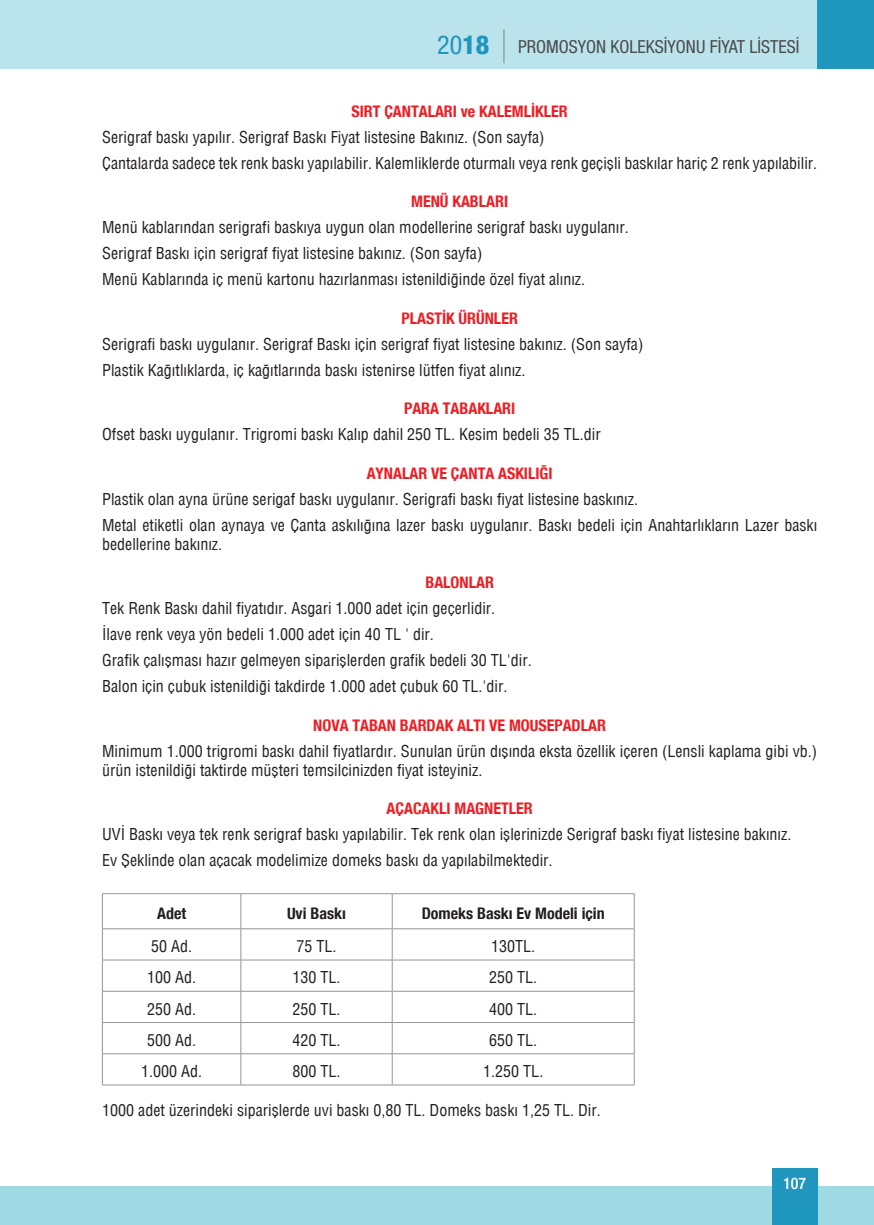
<style>
.page{position:relative;width:874px;height:1225px;background:#fff}
.page>*{position:absolute;margin:0;border:0;box-sizing:border-box;transform-origin:0 0}
.t1{font:condensed 18px "Helvetica Neue LT Pro";color:#4b4c4d}
.t2{font:16px/19.2px "Helvetica PCT";color:#231f20}
.t3{font:16px "Helvetica BCT Italic";color:#ee1d23}
.t4{font:16px "Helvetica BCT Italic";color:#231f20}
.t5{font:500 condensed 16px "Helvetica Neue LT Pro";color:#fff}
.s1{font-size:26px;color:#1f96be}
.s2{font-weight:800;font-size:26px;color:#1f96be}
</style>
<div class="page">
<div style="left:0;top:1186px;width:873px;height:39px;background:#a0dae4"></div>
<div style="left:771px;top:1168px;width:45px;height:57px;background:#1f96be"></div>
<div style="left:0;top:0;width:873px;height:68px;background:#bbe3eb"></div>
<div style="left:816px;top:0;width:57px;height:68px;background:#1f96be"></div>
<hr style="left:503px;top:29px;width:1px;height:34px;background:#808285">
<hr style="left:102px;top:893px;width:139px;height:1px;background:#939598">
<hr style="left:102px;top:894px;width:1px;height:34px;background:#939598">
<hr style="left:241px;top:893px;width:151px;height:1px;background:#939598">
<hr style="left:240px;top:894px;width:1px;height:34px;background:#939598">
<hr style="left:392px;top:893px;width:242px;height:1px;background:#939598">
<hr style="left:391px;top:894px;width:1px;height:34px;background:#939598">
<hr style="left:633px;top:894px;width:1px;height:34px;background:#939598">
<hr style="left:102px;top:928px;width:139px;height:1px;background:#939598">
<hr style="left:102px;top:929px;width:1px;height:30px;background:#939598">
<hr style="left:241px;top:928px;width:151px;height:1px;background:#939598">
<hr style="left:240px;top:929px;width:1px;height:30px;background:#939598">
<hr style="left:392px;top:928px;width:242px;height:1px;background:#939598">
<hr style="left:391px;top:929px;width:1px;height:30px;background:#939598">
<hr style="left:633px;top:929px;width:1px;height:30px;background:#939598">
<hr style="left:102px;top:959px;width:139px;height:1px;background:#939598">
<hr style="left:102px;top:960px;width:1px;height:31px;background:#939598">
<hr style="left:241px;top:959px;width:151px;height:1px;background:#939598">
<hr style="left:240px;top:960px;width:1px;height:31px;background:#939598">
<hr style="left:392px;top:959px;width:242px;height:1px;background:#939598">
<hr style="left:391px;top:960px;width:1px;height:31px;background:#939598">
<hr style="left:633px;top:960px;width:1px;height:31px;background:#939598">
<hr style="left:102px;top:991px;width:139px;height:1px;background:#939598">
<hr style="left:102px;top:991px;width:1px;height:31px;background:#939598">
<hr style="left:241px;top:991px;width:151px;height:1px;background:#939598">
<hr style="left:240px;top:991px;width:1px;height:31px;background:#939598">
<hr style="left:392px;top:991px;width:242px;height:1px;background:#939598">
<hr style="left:391px;top:991px;width:1px;height:31px;background:#939598">
<hr style="left:633px;top:991px;width:1px;height:31px;background:#939598">
<hr style="left:102px;top:1022px;width:139px;height:1px;background:#939598">
<hr style="left:102px;top:1022px;width:1px;height:31px;background:#939598">
<hr style="left:241px;top:1022px;width:151px;height:1px;background:#939598">
<hr style="left:240px;top:1022px;width:1px;height:31px;background:#939598">
<hr style="left:392px;top:1022px;width:242px;height:1px;background:#939598">
<hr style="left:391px;top:1022px;width:1px;height:31px;background:#939598">
<hr style="left:633px;top:1022px;width:1px;height:31px;background:#939598">
<hr style="left:102px;top:1053px;width:139px;height:1px;background:#939598">
<hr style="left:102px;top:1054px;width:1px;height:30px;background:#939598">
<hr style="left:241px;top:1053px;width:151px;height:1px;background:#939598">
<hr style="left:240px;top:1054px;width:1px;height:30px;background:#939598">
<hr style="left:392px;top:1053px;width:242px;height:1px;background:#939598">
<hr style="left:391px;top:1054px;width:1px;height:30px;background:#939598">
<hr style="left:633px;top:1054px;width:1px;height:30px;background:#939598">
<hr style="left:102px;top:1084px;width:139px;height:1px;background:#939598">
<hr style="left:241px;top:1084px;width:151px;height:1px;background:#939598">
<hr style="left:392px;top:1084px;width:242px;height:1px;background:#939598">
<p class="t1" style="left:437px;top:36px;width:363px"><span class="s1">20</span><span class="s2">18</span> PROMOSYON KOLEKSİYONU FİYAT LİSTESİ</p>
<p class="t3" style="left:351px;top:101px;width:218px">SIRT ÇANTALARI ve KALEMLİKLER</p>
<p class="t2" style="left:102px;top:127px;width:444px">Serigraf baskı yapılır. Serigraf Baskı Fiyat listesine Bakınız. (Son sayfa)</p>
<p class="t2" style="left:102px;top:153px;width:716px">Çantalarda sadece tek renk baskı yapılabilir. Kalemliklerde oturmalı veya renk geçişli baskılar hariç 2 renk yapılabilir.</p>
<p class="t3" style="left:411px;top:192px;width:98px">MENÜ KABLARI</p>
<p class="t2" style="left:102px;top:218px;width:527px">Menü kablarından serigrafi baskıya uygun olan modellerine serigraf baskı uygulanır.</p>
<p class="t2" style="left:102px;top:244px;width:381px">Serigraf Baskı için serigraf fiyat listesine bakınız. (Son sayfa)</p>
<p class="t2" style="left:102px;top:270px;width:484px">Menü Kablarında iç menü kartonu hazırlanması istenildiğinde özel fiyat alınız.</p>
<p class="t3" style="left:401px;top:308px;width:118px">PLASTİK ÜRÜNLER</p>
<p class="t2" style="left:102px;top:334px;width:542px">Serigrafi baskı uygulanır. Serigraf Baskı için serigraf fiyat listesine bakınız. (Son sayfa)</p>
<p class="t2" style="left:102px;top:360px;width:424px">Plastik Kağıtlıklarda, iç kağıtlarında baskı istenirse lütfen fiyat alınız.</p>
<p class="t3" style="left:404px;top:399px;width:113px">PARA TABAKLARI</p>
<p class="t2" style="left:102px;top:425px;width:500px">Ofset baskı uygulanır. Trigromi baskı Kalıp dahil 250 TL. Kesim bedeli 35 TL.dir</p>
<p class="t3" style="left:366px;top:463px;width:187px">AYNALAR VE ÇANTA ASKILIĞI</p>
<p class="t2" style="left:102px;top:489px;width:537px">Plastik olan ayna ürüne serigaf baskı uygulanır. Serigrafi baskı fiyat listesine baskınız.</p>
<p class="t2" style="left:102px;top:515px;width:716px">Metal etiketli olan aynaya ve Çanta askılığına lazer baskı uygulanır. Baskı bedeli için Anahtarlıkların Lazer baskı bedellerine bakınız.</p>
<p class="t3" style="left:425px;top:573px;width:70px">BALONLAR</p>
<p class="t2" style="left:102px;top:599px;width:394px">Tek Renk Baskı dahil fiyatıdır. Asgari 1.000 adet için geçerlidir.</p>
<p class="t2" style="left:102px;top:625px;width:333px">İlave renk veya yön bedeli 1.000 adet için 40 TL ' dir.</p>
<p class="t2" style="left:102px;top:651px;width:431px">Grafik çalışması hazır gelmeyen siparişlerden grafik bedeli 30 TL'dir.</p>
<p class="t2" style="left:102px;top:677px;width:406px">Balon için çubuk istenildiği takdirde 1.000 adet çubuk 60 TL.'dir.</p>
<p class="t3" style="left:313px;top:715px;width:294px">NOVA TABAN BARDAK ALTI VE MOUSEPADLAR</p>
<p class="t2" style="left:102px;top:741px;width:716px">Minimum 1.000 trigromi baskı dahil fiyatlardır. Sunulan ürün dışında eksta özellik içeren (Lensli kaplama gibi vb.) ürün istenildiği taktirde müşteri temsilcinizden fiyat isteyiniz.</p>
<p class="t3" style="left:386px;top:799px;width:148px">AÇACAKLI MAGNETLER</p>
<p class="t2" style="left:102px;top:825px;width:690px">UVİ Baskı veya tek renk serigraf baskı yapılabilir. Tek renk olan işlerinizde Serigraf baskı fiyat listesine bakınız.</p>
<p class="t2" style="left:102px;top:851px;width:452px">Ev Şeklinde olan açacak modelimize domeks baskı da yapılabilmektedir.</p>
<p class="t4" style="left:157px;top:903px;width:31px">Adet</p>
<p class="t4" style="left:287px;top:903px;width:60px">Uvi Baskı</p>
<p class="t4" style="left:421px;top:903px;width:184px">Domeks Baskı Ev Modeli için</p>
<p class="t2" style="left:151px;top:936px;width:42px">50 Ad.</p>
<p class="t2" style="left:296px;top:936px;width:41px">75 TL.</p>
<p class="t2" style="left:491px;top:936px;width:45px">130TL.</p>
<p class="t2" style="left:147px;top:968px;width:50px">100 Ad.</p>
<p class="t2" style="left:292px;top:968px;width:49px">130 TL.</p>
<p class="t2" style="left:489px;top:968px;width:49px">250 TL.</p>
<p class="t2" style="left:147px;top:999px;width:50px">250 Ad.</p>
<p class="t2" style="left:292px;top:999px;width:49px">250 TL.</p>
<p class="t2" style="left:489px;top:999px;width:49px">400 TL.</p>
<p class="t2" style="left:147px;top:1030px;width:50px">500 Ad.</p>
<p class="t2" style="left:292px;top:1030px;width:49px">420 TL.</p>
<p class="t2" style="left:489px;top:1030px;width:49px">650 TL.</p>
<p class="t2" style="left:141px;top:1061px;width:62px">1.000 Ad.</p>
<p class="t2" style="left:292px;top:1061px;width:49px">800 TL.</p>
<p class="t2" style="left:483px;top:1061px;width:61px">1.250 TL.</p>
<p class="t2" style="left:102px;top:1100px;width:500px">1000 adet üzerindeki siparişlerde uvi baskı 0,80 TL. Domeks baskı 1,25 TL. Dir.</p>
<p class="t5" style="left:782px;top:1173px;width:25px">107</p>
</div>
